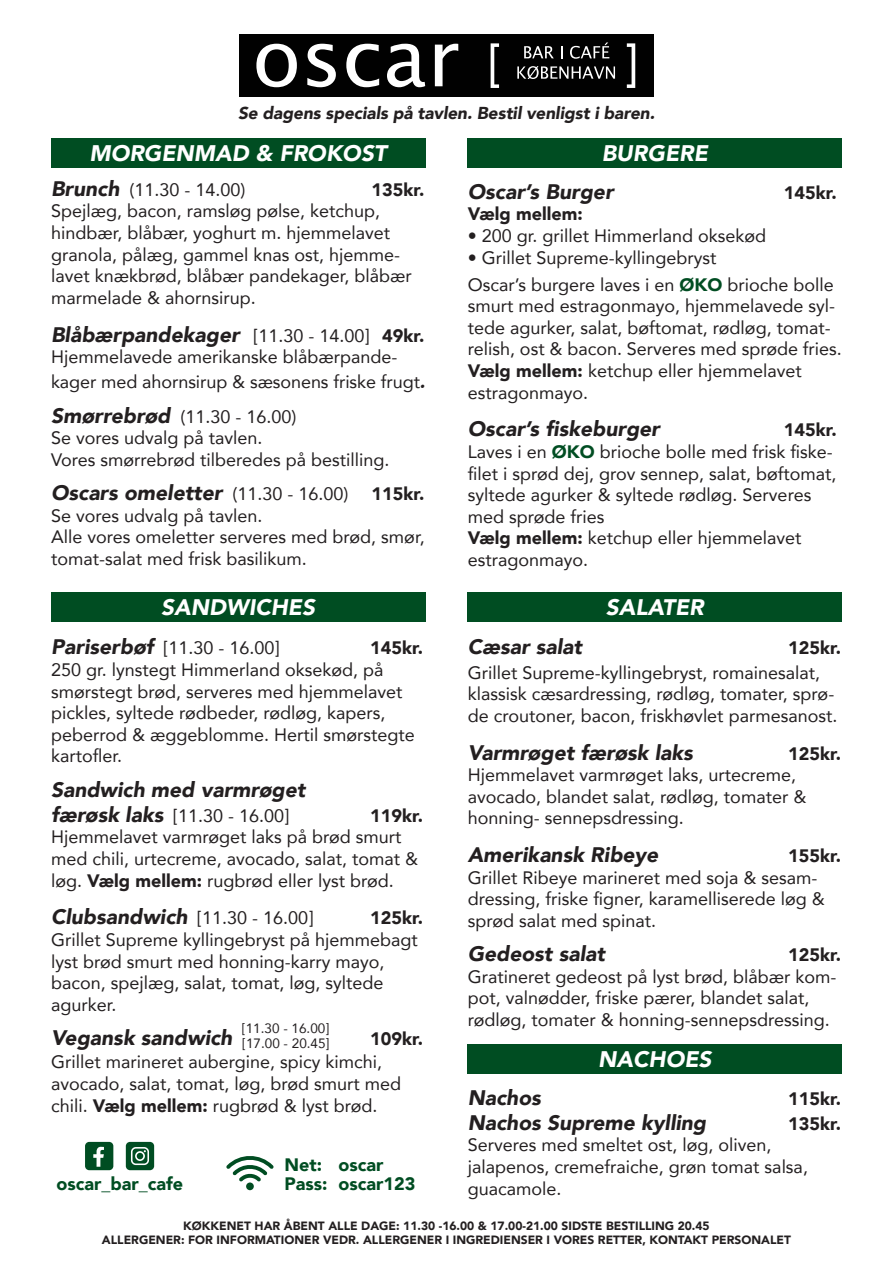
<style>
.page{position:relative;width:893px;height:1263px;background:#fff}
.page>*{position:absolute;margin:0;border:0;box-sizing:border-box;transform-origin:0 0}
.t1{font:italic 900 22.5px "Avenir";color:#fff}
.t2{font:italic 900 21px "Avenir";color:#231f20}
.t3{font:18px/21.6px "Avenir";color:#231f20}
.t4{font:900 18px "Avenir";color:#231f20}
.t5{font:900 18px/19.5px "Avenir";color:#004d22}
.t6{font:italic 900 17.25px "Avenir";letter-spacing:-.005em;color:#231f20}
.t7{font:13.5px/15.3px "Avenir";color:#231f20}
.t8{font:900 12px/14.4px "Avenir";color:#231f20;text-align:center}
.s1{font-weight:900;font-style:italic;font-size:21px}
.s2{font-weight:400;font-style:normal;font-size:18px}
.s3{font-style:normal;font-size:18px}
.s4{font-weight:900;font-style:italic}
.s5{font-weight:900}
.s6{font-weight:900;color:#004d22}
</style>
<div class="page">
<div style="left:51px;top:138px;width:374px;height:30px;background:#004d22"></div>
<div style="left:51px;top:592px;width:374px;height:30px;background:#004d22"></div>
<div style="left:468px;top:138px;width:374px;height:30px;background:#004d22"></div>
<div style="left:468px;top:592px;width:374px;height:30px;background:#004d22"></div>
<div style="left:468px;top:1044px;width:374px;height:30px;background:#004d22"></div>
<div style="left:239px;top:35px;width:235px;height:62px;background:#010101"></div>
<svg style="left:256px;top:44px;width:41px;height:43px"></svg>
<svg style="left:307px;top:44px;width:29px;height:43px"></svg>
<svg style="left:346px;top:44px;width:33px;height:43px"></svg>
<svg style="left:387px;top:44px;width:38px;height:43px"></svg>
<svg style="left:435px;top:44px;width:23px;height:42px"></svg>
<div style="left:472px;top:35px;width:182px;height:62px;background:#010101"></div>
<svg style="left:491px;top:43px;width:8px;height:45px"></svg>
<svg style="left:627px;top:43px;width:8px;height:45px"></svg>
<svg style="left:524px;top:46px;width:30px;height:12px"></svg>
<svg style="left:561px;top:46px;width:1px;height:12px"></svg>
<svg style="left:570px;top:43px;width:39px;height:16px"></svg>
<svg style="left:517px;top:66px;width:98px;height:13px"></svg>
<div style="left:85px;top:1142px;width:28px;height:28px;background:#004d22;border-radius:4px"></div>
<div style="left:126px;top:1142px;width:28px;height:28px;background:#004d22;border-radius:4px"></div>
<svg style="left:93px;top:1146px;width:11px;height:21px"></svg>
<svg style="left:131px;top:1147px;width:18px;height:18px"></svg>
<svg style="left:226px;top:1156px;width:48px;height:25px"></svg>
<div style="left:246px;top:1182px;width:8px;height:8px;background:#004d22;border-radius:50%"></div>
<p class="t6" style="left:238px;top:98px;width:418px">Se dagens specials på tavlen. Bestil venligst i baren.</p>
<p class="t1" style="left:89px;top:134px;width:299px">MORGENMAD &amp; FROKOST</p>
<p class="t3" style="left:51px;top:178px;width:196px"><span class="s1">Brunch</span> (11.30 - 14.00)</p>
<p class="t4" style="left:372px;top:174px;width:54px">135kr.</p>
<p class="t3" style="left:51px;top:200px;width:362px">Spejlæg, bacon, ramsløg pølse, ketchup, hindbær, blåbær, yoghurt m. hjemmelavet granola, pålæg, gammel knas ost, hjemme&shy;lavet knækbrød, blåbær pandekager, blåbær marmelade &amp; ahornsirup.</p>
<p class="t2" style="left:51px;top:317px;width:375px">Blåbærpandekager <span class="s2">[11.30 - 14.00]</span> <span class="s3">49kr.</span></p>
<p class="t3" style="left:51px;top:344px;width:376px;line-height:25.2px">Hjemmelavede amerikanske blåbærpande&shy;kager med ahornsirup &amp; sæsonens friske frugt<span class="s4">.</span></p>
<p class="t3" style="left:51px;top:405px;width:340px"><span class="s1">Smørrebrød</span> (11.30 - 16.00)<br>Se vores udvalg på tavlen.<br>Vores smørrebrød tilberedes på bestilling.</p>
<p class="t2" style="left:51px;top:475px;width:299px">Oscars omeletter <span class="s2">(11.30 - 16.00)</span></p>
<p class="t4" style="left:372px;top:478px;width:54px">115kr.</p>
<p class="t3" style="left:51px;top:504px;width:375px">Se vores udvalg på tavlen.<br>Alle vores omeletter serveres med brød, smør, tomat-salat med frisk basilikum.</p>
<p class="t1" style="left:161px;top:589px;width:155px">SANDWICHES</p>
<p class="t3" style="left:51px;top:637px;width:230px"><span class="s1">Pariserbøf</span> [11.30 - 16.00]</p>
<p class="t4" style="left:370px;top:633px;width:54px">145kr.</p>
<p class="t3" style="left:51px;top:658px;width:365px">250 gr. lynstegt Himmerland oksekød, på smørstegt brød, serveres med hjemmelavet pickles, syltede rødbeder, rødløg, kapers, peberrod &amp; æggeblomme. Hertil smørstegte kartofler.</p>
<p class="t2" style="left:51px;top:772px;width:256px">Sandwich med varmrøget</p>
<p class="t3" style="left:51px;top:804px;width:239px"><span class="s1">færøsk laks</span> [11.30 - 16.00]</p>
<p class="t4" style="left:370px;top:800px;width:54px">119kr.</p>
<p class="t3" style="left:51px;top:826px;width:369px">Hjemmelavet varmrøget laks på brød smurt med chili, urtecreme, avocado, salat, tomat &amp; løg. <span class="s5">Vælg mellem:</span> rugbrød eller lyst brød.</p>
<p class="t3" style="left:51px;top:907px;width:263px"><span class="s1">Clubsandwich</span> [11.30 - 16.00]</p>
<p class="t4" style="left:370px;top:903px;width:54px">125kr.</p>
<p class="t3" style="left:51px;top:928px;width:368px">Grillet Supreme kyllingebryst på hjemmebagt lyst brød smurt med honning-karry mayo, bacon, spejlæg, salat, tomat, løg, syltede agurker.</p>
<p class="t2" style="left:51px;top:1020px;width:183px">Vegansk sandwich</p>
<p class="t7" style="left:242px;top:1020px;width:88px">[11.30 - 16.00] [17.00 - 20.45]</p>
<p class="t4" style="left:370px;top:1023px;width:54px">109kr.</p>
<p class="t3" style="left:51px;top:1051px;width:352px">Grillet marineret aubergine, spicy kimchi, avocado, salat, tomat, løg, brød smurt med chili. <span class="s5">Vælg mellem:</span> rugbrød &amp; lyst brød.</p>
<p class="t5" style="left:57px;top:1174px;width:128px">oscar_bar_cafe</p>
<p class="t5" style="left:284px;top:1154px;width:132px">Net: oscar<br>Pass: oscar123</p>
<p class="t1" style="left:602px;top:134px;width:108px">BURGERE</p>
<p class="t2" style="left:468px;top:174px;width:147px">Oscar’s Burger</p>
<p class="t4" style="left:784px;top:177px;width:54px">145kr.</p>
<p class="t4" style="left:468px;top:199px;width:117px">Vælg mellem:</p>
<p class="t3" style="left:468px;top:224px;width:300px">• 200 gr. grillet Himmerland oksekød</p>
<p class="t3" style="left:468px;top:243px;width:368px;line-height:27px">• Grillet Supreme-kyllingebryst<br>Oscar’s burgere laves i en <span class="s6">ØKO</span> brioche bolle</p>
<p class="t3" style="left:468px;top:295px;width:376px">smurt med estragonmayo, hjemmelavede syl&shy;tede agurker, salat, bøftomat, rødløg, tomat&shy;relish, ost &amp; bacon. Serveres med sprøde fries.<br><span class="s5">Vælg mellem:</span> ketchup eller hjemmelavet estragonmayo.</p>
<p class="t2" style="left:468px;top:412px;width:194px">Oscar’s fiskeburger</p>
<p class="t3" style="left:468px;top:419px;width:370px;text-indent:316px"><span class="s5">145kr.<br></span>Laves i en <span class="s6">ØKO</span> brioche bolle med frisk fiske&shy;filet i sprød dej, grov sennep, salat, bøftomat, syltede agurker &amp; syltede rødløg. Serveres med sprøde fries<br><span class="s5">Vælg mellem:</span> ketchup eller hjemmelavet estragonmayo.</p>
<p class="t1" style="left:606px;top:589px;width:99px">SALATER</p>
<p class="t2" style="left:468px;top:629px;width:116px">Cæsar salat</p>
<p class="t4" style="left:788px;top:632px;width:54px">125kr.</p>
<p class="t3" style="left:468px;top:661px;width:371px">Grillet Supreme-kyllingebryst, romainesalat, klassisk cæsardressing, rødløg, tomater, sprø&shy;de croutoner, bacon, friskhøvlet parmesanost.</p>
<p class="t2" style="left:468px;top:735px;width:227px">Varmrøget færøsk laks</p>
<p class="t4" style="left:788px;top:738px;width:54px">125kr.</p>
<p class="t3" style="left:468px;top:764px;width:340px">Hjemmelavet varmrøget laks, urtecreme, avocado, blandet salat, rødløg, tomater &amp; honning- sennepsdressing.</p>
<p class="t2" style="left:468px;top:837px;width:192px">Amerikansk Ribeye</p>
<p class="t4" style="left:788px;top:840px;width:54px">155kr.</p>
<p class="t3" style="left:468px;top:866px;width:359px">Grillet Ribeye marineret med soja &amp; sesam&shy;dressing, friske figner, karamelliserede løg &amp; sprød salat med spinat.</p>
<p class="t2" style="left:468px;top:936px;width:139px">Gedeost salat</p>
<p class="t4" style="left:788px;top:939px;width:54px">125kr.</p>
<p class="t3" style="left:468px;top:965px;width:370px">Gratineret gedeost på lyst brød, blåbær kom&shy;pot, valnødder, friske pærer, blandet salat, rødløg, tomater &amp; honning-sennepsdressing.</p>
<p class="t1" style="left:598px;top:1040px;width:115px">NACHOES</p>
<p class="t2" style="left:468px;top:1080px;width:75px">Nachos</p>
<p class="t4" style="left:788px;top:1083px;width:54px">115kr.</p>
<p class="t2" style="left:468px;top:1105px;width:240px">Nachos Supreme kylling</p>
<p class="t4" style="left:788px;top:1108px;width:54px">135kr.</p>
<p class="t3" style="left:468px;top:1134px;width:342px">Serveres med smeltet ost, løg, oliven, jalapenos, cremefraiche, grøn tomat salsa, guacamole.</p>
<p class="t8" style="left:102px;top:1218px;width:691px">KØKKENET HAR ÅBENT ALLE DAGE: 11.30 -16.00 &amp; 17.00-21.00 SIDSTE BESTILLING 20.45<br>ALLERGENER: FOR INFORMATIONER VEDR. ALLERGENER I INGREDIENSER I VORES RETTER, KONTAKT PERSONALET</p>
</div>
